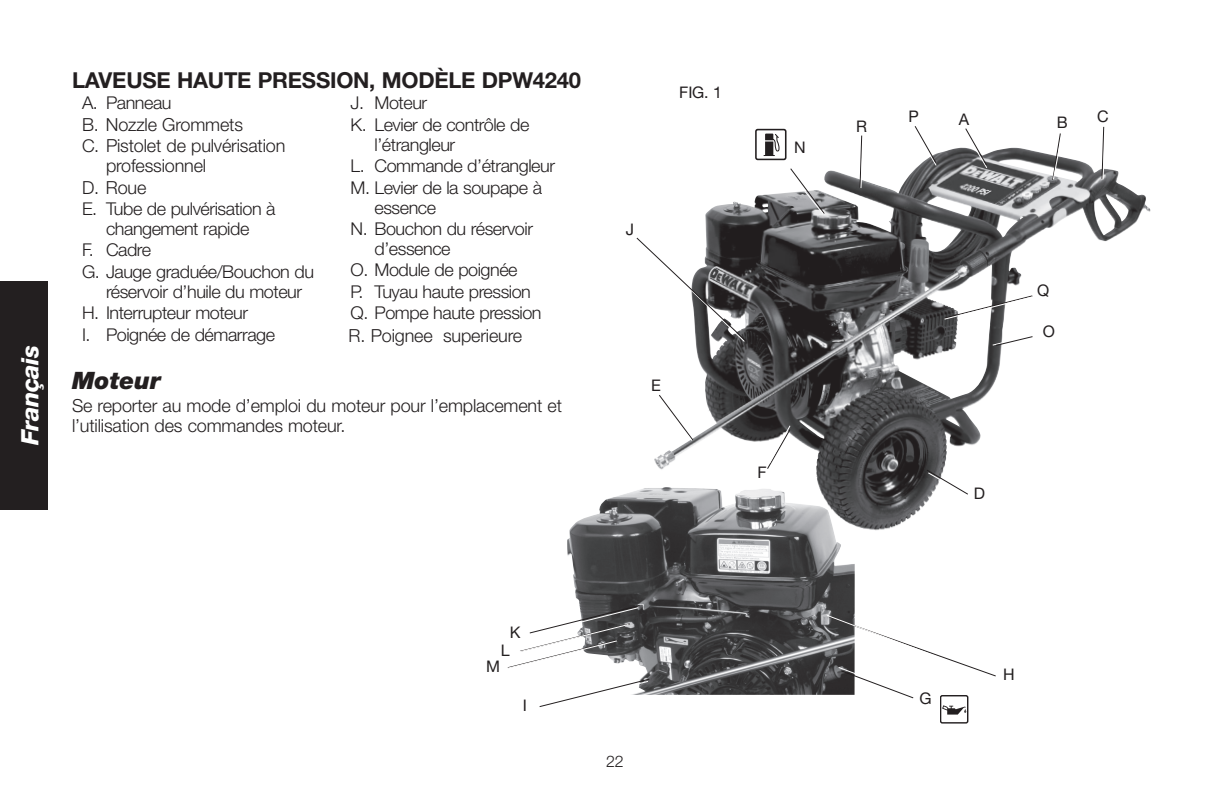
<style>
.page{position:relative;width:1224px;height:792px;background:#fff}
.page>*{position:absolute;margin:0;border:0;box-sizing:border-box;transform-origin:0 0}
.t1{font:italic 800 24px "Helvetica Neue LT Std";letter-spacing:-.02em;color:#fff}
.t2{font:italic 900 24px "Helvetica Neue LT Std";color:#231f20}
.t3{font:700 22px "Helvetica Neue LT Std";letter-spacing:-.01em;color:#231f20}
.t4{font:300 18px/20px "Helvetica Neue LT Std";letter-spacing:-.01em;color:#231f20}
.t5{font:300 17.6px "Helvetica Neue LT Std";letter-spacing:-.025em;color:#231f20}
.t6{font:16px/18.4px "Helvetica Neue LT Std";color:#231f20}
.t7{font:300 16px "Helvetica Neue LT Std";color:#231f20}
.s1{font-size:17.6px}
</style>
<div class="page">
<div style="left:0;top:281px;width:47px;height:228px;background:#231f20"></div>
<img style="left:567px;top:488px;width:288px;height:207px">
<svg style="left:826px;top:614px;width:170px;height:110px"></svg>
<svg style="left:507px;top:604px;width:134px;height:66px"></svg>
<svg style="left:539px;top:678px;width:112px;height:29px"></svg>
<img style="left:654px;top:147px;width:360px;height:360px">
<svg style="left:636px;top:235px;width:111px;height:108px"></svg>
<svg style="left:1101px;top:126px;width:5px;height:54px"></svg>
<svg style="left:964px;top:128px;width:24px;height:41px"></svg>
<svg style="left:1052px;top:133px;width:11px;height:48px"></svg>
<svg style="left:755px;top:129px;width:32px;height:31px"></svg>
<svg style="left:656px;top:394px;width:38px;height:48px"></svg>
<svg style="left:926px;top:469px;width:45px;height:29px"></svg>
<svg style="left:766px;top:424px;width:25px;height:46px"></svg>
<svg style="left:787px;top:167px;width:39px;height:48px"></svg>
<svg style="left:992px;top:335px;width:41px;height:12px"></svg>
<svg style="left:914px;top:126px;width:24px;height:41px"></svg>
<svg style="left:943px;top:295px;width:90px;height:25px"></svg>
<svg style="left:859px;top:135px;width:5px;height:54px"></svg>
<h1 class="t1" style="left:16px;top:445px;width:102px;rotate:-90deg">Français</h1>
<p class="t3" style="left:72px;top:66px;width:56px">LAVEUSE</p>
<p class="t3" style="left:177px;top:66px;width:16px">HAUTE</p>
<p class="t3" style="left:258px;top:66px;width:30px">PRESS</p>
<p class="t3" style="left:330px;top:66px;width:253px">ION, MODÈLE DPW4240</p>
<p class="t5" style="left:82px;top:92px;width:91px">A. Panneau</p>
<p class="t4" style="left:82px;top:114px;width:163px">B. Nozzle Grommets</p>
<p class="t4" style="left:82px;top:135px;width:205px"><span class="s1">C.</span> Pistolet de pulvérisation</p>
<p class="t4" style="left:106px;top:155px;width:102px">professionnel</p>
<p class="t4" style="left:82px;top:177px;width:66px">D. Roue</p>
<p class="t5" style="left:82px;top:198px;width:195px">E. Tube de pulvérisation à</p>
<p class="t5" style="left:106px;top:218px;width:145px">changement rapide</p>
<p class="t5" style="left:82px;top:239px;width:71px">F. Cadre</p>
<p class="t5" style="left:82px;top:261px;width:234px">G. Jauge graduée/Bouchon du</p>
<p class="t5" style="left:106px;top:281px;width:198px">réservoir d’huile du moteur</p>
<p class="t5" style="left:82px;top:302px;width:168px">H. Interrupteur moteur</p>
<p class="t5" style="left:82px;top:324px;width:195px">I. Poignée de démarrage</p>
<p class="t5" style="left:350px;top:92px;width:78px">J. Moteur</p>
<p class="t5" style="left:350px;top:114px;width:180px">K. Levier de contrôle de</p>
<p class="t5" style="left:374px;top:134px;width:82px">l’étrangleur</p>
<p class="t5" style="left:350px;top:155px;width:206px">L. Commande d’étrangleur</p>
<p class="t5" style="left:350px;top:177px;width:193px">M. Levier de la soupape à</p>
<p class="t5" style="left:374px;top:197px;width:63px">essence</p>
<p class="t5" style="left:350px;top:218px;width:184px">N. Bouchon du réservoir</p>
<p class="t5" style="left:374px;top:238px;width:78px">d’essence</p>
<p class="t5" style="left:350px;top:259px;width:169px">O. Module de poignée</p>
<p class="t5" style="left:350px;top:281px;width:182px">P. Tuyau haute pression</p>
<p class="t5" style="left:350px;top:302px;width:193px">Q. Pompe haute pression</p>
<p class="t4" style="left:349px;top:325px;width:175px">R. Poignee superieure</p>
<h1 class="t2" style="left:72px;top:365px;width:90px">Moteur</h1>
<p class="t4" style="left:72px;top:395px;width:492px">Se reporter au mode d’emploi du moteur pour l’emplacement et l’utilisation des commandes moteur.</p>
<p class="t6" style="left:679px;top:83px;width:44px">FIG. 1</p>
<p class="t6" style="left:626px;top:220px;width:10px">j</p>
<p class="t6" style="left:794px;top:138px;width:13px">N</p>
<p class="t6" style="left:651px;top:376px;width:11px">E</p>
<p class="t6" style="left:758px;top:463px;width:11px">F</p>
<p class="t6" style="left:501px;top:622px;width:21px;text-indent:9px">K<br>L</p>
<p class="t6" style="left:486px;top:657px;width:15px">M</p>
<p class="t6" style="left:523px;top:696px;width:6px">I</p>
<p class="t7" style="left:606px;top:752px;width:19px">22</p>
<p class="t6" style="left:856px;top:117px;width:12px">R</p>
<p class="t6" style="left:908px;top:107px;width:12px">P</p>
<p class="t6" style="left:959px;top:109px;width:12px">a</p>
<p class="t6" style="left:1057px;top:113px;width:12px">B</p>
<p class="t6" style="left:1097px;top:107px;width:13px">C</p>
<p class="t6" style="left:1037px;top:281px;width:14px">q</p>
<p class="t6" style="left:1043px;top:322px;width:14px">O</p>
<p class="t6" style="left:974px;top:484px;width:13px">D</p>
<p class="t6" style="left:920px;top:689px;width:14px">G</p>
<p class="t6" style="left:1003px;top:665px;width:13px">H</p>
</div>
